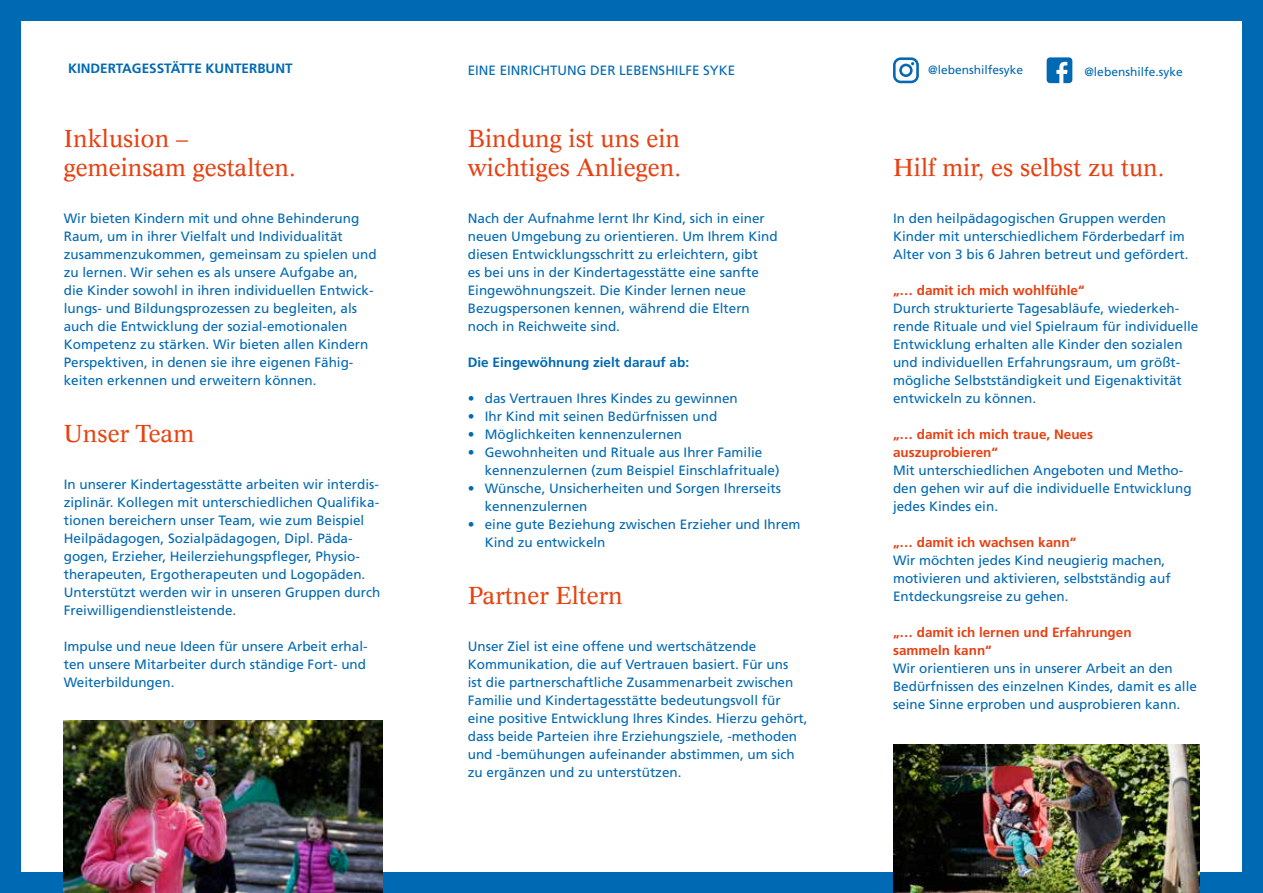
<style>
.page{position:relative;width:1263px;height:893px;background:#0069b4}
.page>*{position:absolute;margin:0;border:0;box-sizing:border-box;transform-origin:0 0}
.t1{font:24px/28.8px "Concorde";color:#e74011}
.t2{font:24px "Concorde";color:#e74310}
.t3{font:13.5px/18px "Frutiger LT Std";color:#0069b4}
.t4{font:700 13.5px/18px "Frutiger LT Std";color:#e74011}
.t5{font:700 13.5px "Frutiger LT Std";color:#0069b4}
.t6{font:12px "Frutiger LT Std";color:#0069b4}
</style>
<div class="page">
<div style="left:21px;top:21px;width:1221px;height:851px;background:#fff"></div>
<svg style="left:1047px;top:57px;width:25px;height:26px"></svg>
<svg style="left:893px;top:57px;width:26px;height:26px"></svg>
<img style="left:893px;top:744px;width:306px;height:149px">
<img style="left:64px;top:721px;width:319px;height:172px">
<p class="t5" style="left:68px;top:60px;width:226px">KINDERTAGESSTÄTTE KUNTERBUNT</p>
<h1 class="t1" style="left:64px;top:124px;width:233px">Inklusion – gemeinsam gestalten.</h1>
<p class="t3" style="left:64px;top:209px;width:314px">Wir bieten Kindern mit und ohne Behinderung Raum, um in ihrer Vielfalt und Individualität zusammenzukommen, gemeinsam zu spielen und zu lernen. Wir sehen es als unsere Aufgabe an, die Kinder sowohl in ihren individuellen Entwick&shy;lungs- und Bildungsprozessen zu begleiten, als auch die Entwicklung der sozial-emotionalen Kompetenz zu stärken. Wir bieten allen Kindern Perspektiven, in denen sie ihre eigenen Fähig&shy;keiten erkennen und erweitern können.</p>
<h1 class="t2" style="left:64px;top:419px;width:132px">Unser Team</h1>
<p class="t3" style="left:64px;top:476px;width:318px">In unserer Kindertagesstätte arbeiten wir interdis&shy;ziplinär. Kollegen mit unterschiedlichen Qualifika&shy;tionen bereichern unser Team, wie zum Beispiel Heilpädagogen, Sozialpädagogen, Dipl. Päda&shy;gogen, Erzieher, Heilerziehungspfleger, Physio&shy;therapeuten, Ergotherapeuten und Logopäden.<br>Unterstützt werden wir in unseren Gruppen durch Freiwilligendienstleistende.</p>
<p class="t3" style="left:64px;top:637px;width:305px;text-align:justify">Impulse und neue Ideen für unsere Arbeit erhal&shy;ten unsere Mitarbeiter durch ständige Fort- und Weiterbildungen.</p>
<p class="t3" style="left:468px;top:62px;width:269px">EINE EINRICHTUNG DER LEBENSHILFE SYKE</p>
<p class="t6" style="left:928px;top:63px;width:96px">@lebenshilfesyke</p>
<p class="t6" style="left:1084px;top:64px;width:100px">@lebenshilfe.syke</p>
<h1 class="t1" style="left:468px;top:124px;width:215px">Bindung ist uns ein wichtiges Anliegen.</h1>
<p class="t3" style="left:468px;top:209px;width:311px">Nach der Aufnahme lernt Ihr Kind, sich in einer neuen Umgebung zu orientieren. Um Ihrem Kind diesen Entwicklungsschritt zu erleichtern, gibt<br>es bei uns in der Kindertagesstätte eine sanfte Eingewöhnungszeit. Die Kinder lernen neue Bezugspersonen kennen, während die Eltern noch in Reichweite sind.</p>
<p class="t5" style="left:468px;top:354px;width:223px">Die Eingewöhnung zielt darauf ab:</p>
<p class="t3" style="left:468px;top:389px;width:272px">• das Vertrauen Ihres Kindes zu gewinnen</p>
<p class="t3" style="left:468px;top:407px;width:251px">• Ihr Kind mit seinen Bedürfnissen und</p>
<p class="t3" style="left:468px;top:425px;width:216px">• Möglichkeiten kennenzulernen</p>
<p class="t3" style="left:485px;top:443px;width:296px;text-indent:-17px">• Gewohnheiten und Rituale aus Ihrer Familie kennenzulernen (zum Beispiel Einschlafrituale)</p>
<p class="t3" style="left:485px;top:479px;width:298px;text-indent:-17px">• Wünsche, Unsicherheiten und Sorgen Ihrerseits kennenzulernen</p>
<p class="t3" style="left:485px;top:515px;width:317px;text-indent:-17px">• eine gute Beziehung zwischen Erzieher und Ihrem<br>Kind zu entwickeln</p>
<h1 class="t2" style="left:468px;top:581px;width:157px">Partner Eltern</h1>
<p class="t3" style="left:468px;top:638px;width:341px">Unser Ziel ist eine offene und wertschätzende Kommunikation, die auf Vertrauen basiert. Für uns<br>ist die partnerschaftliche Zusammenarbeit zwischen Familie und Kindertagesstätte bedeutungsvoll für eine positive Entwicklung Ihres Kindes. Hierzu gehört, dass beide Parteien ihre Erziehungsziele, -methoden und -bemühungen aufeinander abstimmen, um sich zu ergänzen und zu unterstützen.</p>
<h1 class="t1" style="left:893px;top:152px;width:273px">Hilf mir, es selbst zu tun.</h1>
<p class="t3" style="left:893px;top:209px;width:297px">In den heilpädagogischen Gruppen werden<br>Kinder mit unterschiedlichem Förderbedarf im<br>Alter von 3 bis 6 Jahren betreut und gefördert.</p>
<p class="t4" style="left:893px;top:281px;width:193px">„… damit ich mich wohlfühle“</p>
<p class="t3" style="left:893px;top:299px;width:307px">Durch strukturierte Tagesabläufe, wiederkeh&shy;rende Rituale und viel Spielraum für individuelle Entwicklung erhalten alle Kinder den sozialen und individuellen Erfahrungsraum, um größt&shy;mögliche Selbstständigkeit und Eigenaktivität entwickeln zu können.</p>
<p class="t4" style="left:893px;top:425px;width:202px">„… damit ich mich traue, Neues auszuprobieren“</p>
<p class="t3" style="left:893px;top:461px;width:300px">Mit unterschiedlichen Angeboten und Metho&shy;den gehen wir auf die individuelle Entwicklung jedes Kindes ein.</p>
<p class="t4" style="left:893px;top:533px;width:185px">„… damit ich wachsen kann“</p>
<p class="t3" style="left:893px;top:551px;width:279px">Wir möchten jedes Kind neugierig machen, motivieren und aktivieren, selbstständig auf<br>Entdeckungsreise zu gehen.</p>
<p class="t4" style="left:893px;top:623px;width:240px">„… damit ich lernen und Erfahrungen sammeln kann“</p>
<p class="t3" style="left:893px;top:659px;width:305px">Wir orientieren uns in unserer Arbeit an den<br>Bedürfnissen des einzelnen Kindes, damit es alle seine Sinne erproben und ausprobieren kann.</p>
</div>
